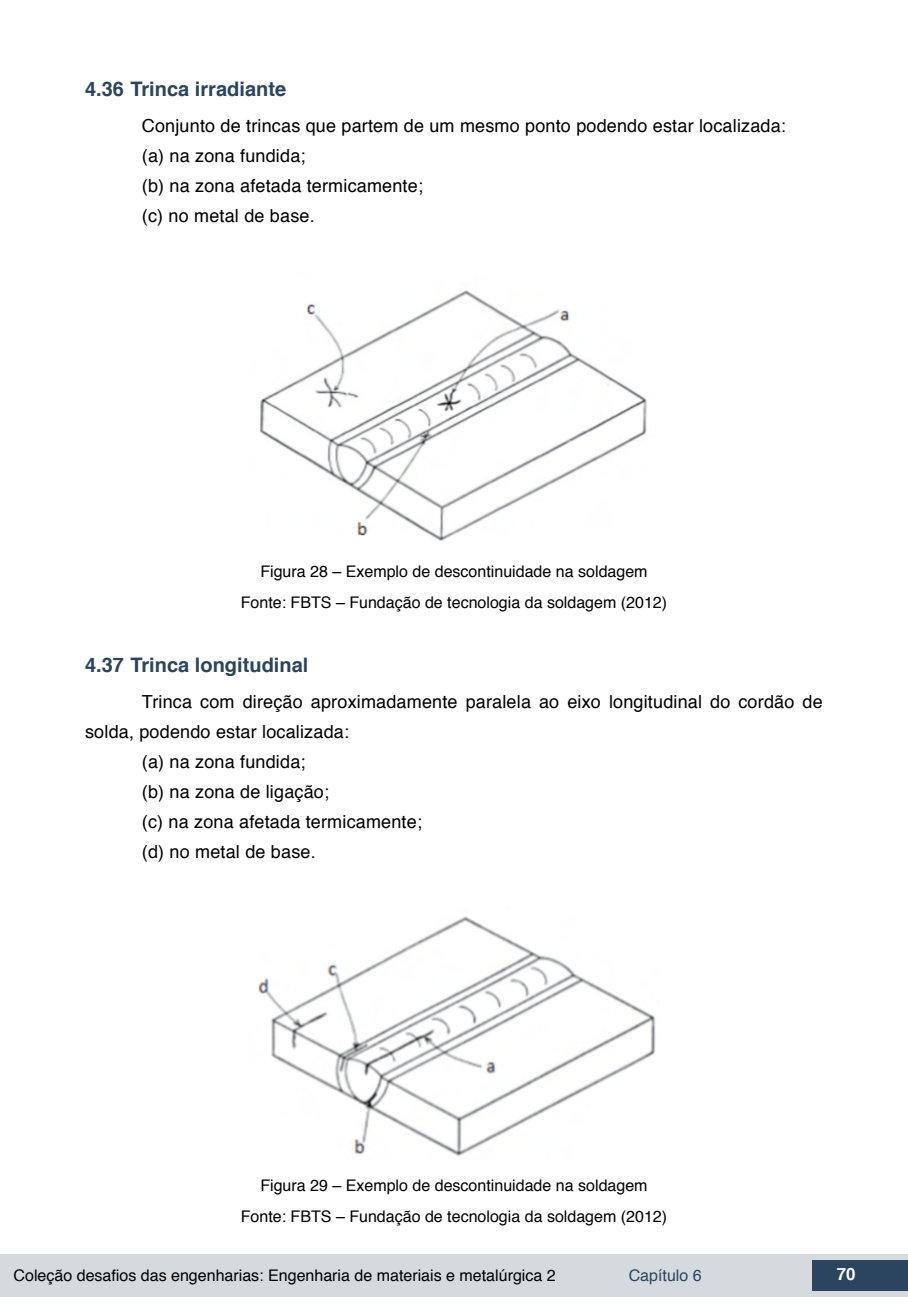
<style>
.page{position:relative;width:908px;height:1304px;background:#fff}
.page>*{position:absolute;margin:0;border:0;box-sizing:border-box;transform-origin:0 0}
.t1{font:700 20px "Helvetica";color:#2b445f}
.t2{font:18px/30px "Helvetica";letter-spacing:.01em;color:#000}
.t3{font:700 16.8px "Helvetica";color:#fff}
.t4{font:16px/30.6px "Helvetica";color:#000;text-align:center}
.t5{font:16px "Helvetica";color:#2b445f}
</style>
<div class="page">
<div style="left:0;top:1254px;width:906px;height:43px;background:#d5dadf"></div>
<div style="left:812px;top:1261px;width:95px;height:30px;background:#2b445f"></div>
<img style="left:260px;top:290px;width:387px;height:251px">
<img style="left:257px;top:916px;width:399px;height:241px">
<p class="t1" style="left:85px;top:73px;width:202px">4.36 Trinca irradiante</p>
<p class="t2" style="left:142px;top:111px;width:645px">Conjunto de trincas que partem de um mesmo ponto podendo estar localizada: (a) na zona fundida;<br>(b) na zona afetada termicamente;<br>(c) no metal de base.</p>
<p class="t4" style="left:241px;top:557px;width:428px">Figura 28 – Exemplo de descontinuidade na soldagem<br>Fonte: FBTS – Fundação de tecnologia da soldagem (2012)</p>
<p class="t1" style="left:85px;top:649px;width:225px">4.37 Trinca longitudinal</p>
<p class="t2" style="left:142px;top:687px;width:682px">Trinca com direção aproximadamente paralela ao eixo longitudinal do cordão de</p>
<p class="t2" style="left:85px;top:717px;width:265px">solda, podendo estar localizada:</p>
<p class="t2" style="left:142px;top:747px;width:165px">(a) na zona fundida;</p>
<p class="t2" style="left:142px;top:777px;width:189px">(b) na zona de ligação;</p>
<p class="t2" style="left:142px;top:807px;width:281px">(c) na zona afetada termicamente;</p>
<p class="t2" style="left:142px;top:837px;width:175px">(d) no metal de base.</p>
<p class="t4" style="left:241px;top:1171px;width:428px">Figura 29 – Exemplo de descontinuidade na soldagem<br>Fonte: FBTS – Fundação de tecnologia da soldagem (2012)</p>
<p class="t4" style="left:14px;top:1260px;width:543px">Coleção desafios das engenharias: Engenharia de materiais e metalúrgica 2</p>
<p class="t5" style="left:628px;top:1263px;width:74px">Capítulo 6</p>
<p class="t3" style="left:836px;top:1261px;width:20px">70</p>
</div>
